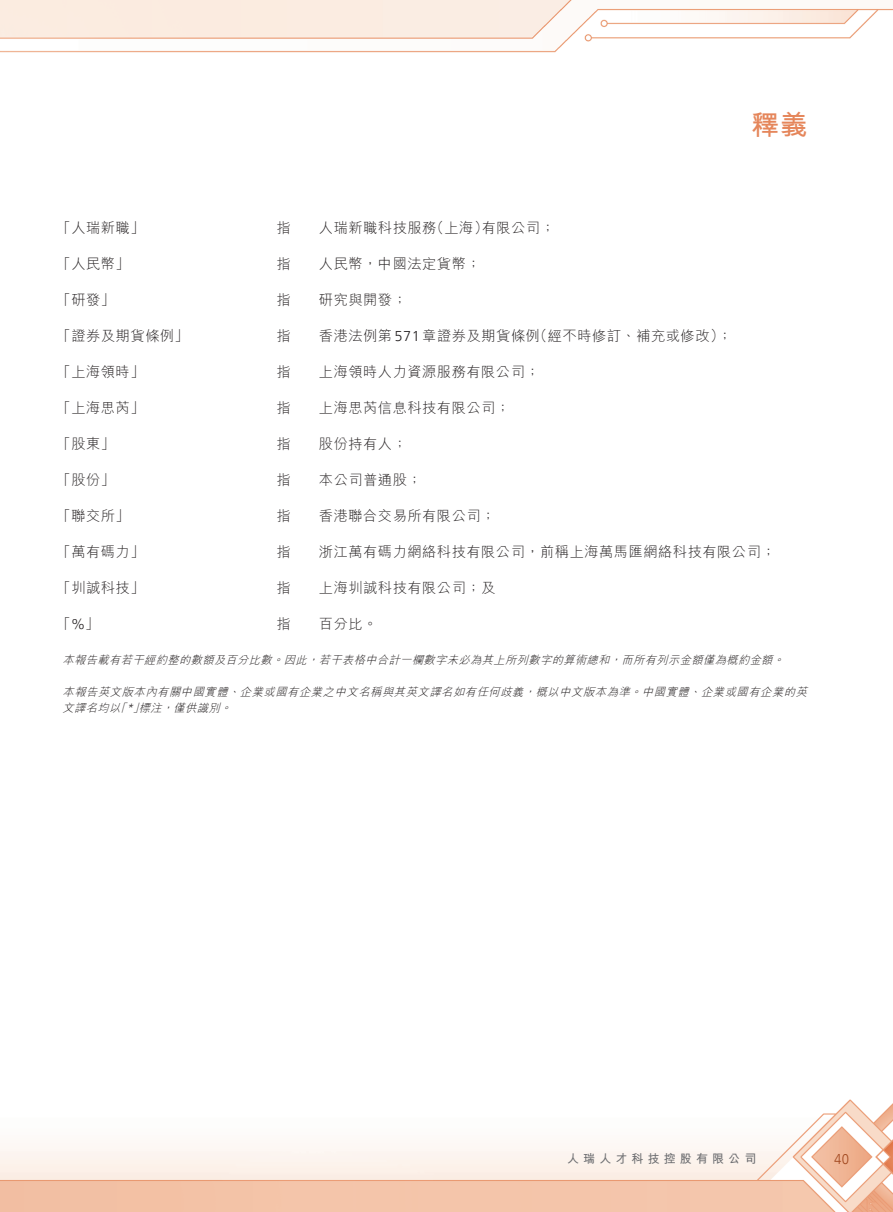
<style>
.page{position:relative;width:893px;height:1212px;background:#fff}
.page>*{position:absolute;margin:0;border:0;box-sizing:border-box;transform-origin:0 0}
.t1{font:700 27.75px "M Hei HK";color:#e5865b}
._1__內文{font:300 14.25px "M Hei HK";letter-spacing:.035em;color:#231f20}
.t2{font:300 14.25px "Frutiger Neue LT Com";color:#a0461d;scale:.9 1}
.t3{font:700 12px "M Hei HK";letter-spacing:.345em;color:#6c6d70}
._2__附註內文{font:italic 300 11.25px/15.8px "M Hei HK";color:#231f20}
.s1{font-family:"Frutiger Neue LT Com"}
</style>
<div class="page">
<img style="left:1px;top:0;width:892px;height:1212px">
<h1 class="t1" style="left:751px;top:104px;width:58px">釋義</h1>
<p class="_1__內文" style="left:57px;top:221px;width:89px">「人瑞新職」</p>
<p class="_1__內文" style="left:276px;top:221px;width:16px">指</p>
<p class="_1__內文" style="left:430px;top:221px;width:60px">（上海）</p>
<p class="_1__內文" style="left:319px;top:221px;width:119px">人瑞新職科技服務</p>
<p class="_1__內文" style="left:482px;top:221px;width:75px">有限公司;</p>
<p class="_1__內文" style="left:57px;top:257px;width:75px">「人民幣」</p>
<p class="_1__內文" style="left:276px;top:257px;width:16px">指</p>
<p class="_1__內文" style="left:319px;top:257px;width:163px">人民幣，中國法定貨幣;</p>
<p class="_1__內文" style="left:57px;top:293px;width:60px">「研發」</p>
<p class="_1__內文" style="left:276px;top:293px;width:16px">指</p>
<p class="_1__內文" style="left:319px;top:293px;width:89px">研究與開發;</p>
<p class="_1__內文" style="left:57px;top:329px;width:134px">「證券及期貨條例」</p>
<p class="_1__內文" style="left:276px;top:329px;width:16px">指</p>
<p class="_1__內文" style="left:533px;top:329px;width:200px">（經不時修訂、補充或修改 ;(</p>
<p class="_1__內文" style="left:319px;top:329px;width:222px">香港法例第 <span class="s1">571</span>章證券及期貨條例</p>
<p class="_1__內文" style="left:57px;top:365px;width:89px">「上海領時」</p>
<p class="_1__內文" style="left:276px;top:365px;width:16px">指</p>
<p class="_1__內文" style="left:319px;top:365px;width:222px">上海領時人力資源服務有限公司;</p>
<p class="_1__內文" style="left:57px;top:401px;width:89px">「上海思芮」</p>
<p class="_1__內文" style="left:276px;top:401px;width:16px">指</p>
<p class="_1__內文" style="left:319px;top:401px;width:193px">上海思芮信息科技有限公司;</p>
<p class="_1__內文" style="left:57px;top:437px;width:60px">「股東」</p>
<p class="_1__內文" style="left:276px;top:437px;width:16px">指</p>
<p class="_1__內文" style="left:319px;top:437px;width:89px">股份持有人;</p>
<p class="_1__內文" style="left:57px;top:473px;width:60px">「股份」</p>
<p class="_1__內文" style="left:276px;top:473px;width:16px">指</p>
<p class="_1__內文" style="left:319px;top:473px;width:104px">本公司普通股;</p>
<p class="_1__內文" style="left:57px;top:509px;width:75px">「聯交所」</p>
<p class="_1__內文" style="left:276px;top:509px;width:16px">指</p>
<p class="_1__內文" style="left:319px;top:509px;width:178px">香港聯合交易所有限公司;</p>
<p class="_1__內文" style="left:57px;top:545px;width:89px">「萬有碼力」</p>
<p class="_1__內文" style="left:276px;top:545px;width:16px">指</p>
<p class="_1__內文" style="left:319px;top:545px;width:458px">浙江萬有碼力網絡科技有限公司，前稱上海萬馬匯網絡科技有限公司;</p>
<p class="_1__內文" style="left:57px;top:581px;width:89px">「圳誠科技」</p>
<p class="_1__內文" style="left:276px;top:581px;width:16px">指</p>
<p class="_1__內文" style="left:319px;top:581px;width:178px">上海圳誠科技有限公司；及</p>
<p class="_1__內文" style="left:57px;top:617px;width:44px">「<span class="s1">%</span>」</p>
<p class="_1__內文" style="left:276px;top:617px;width:16px">指</p>
<p class="_1__內文" style="left:319px;top:617px;width:60px">百分比。</p>
<p class="_2__附註內文" style="left:319px;top:652px;width:295px">若干表格中合計一欄數字未必為其上所列數字的算術總和</p>
<p class="_2__附註內文" style="left:63px;top:652px;width:214px">本報告載有若干經約整的數額及百分比數</p>
<p class="_2__附註內文" style="left:622px;top:652px;width:155px">而所有列示金額僅為概約金額</p>
<p class="_2__附註內文" style="left:284px;top:652px;width:27px">因此</p>
<p class="_2__附註內文" style="left:272px;top:652px;width:16px">。</p>
<p class="_2__附註內文" style="left:773px;top:652px;width:16px">。</p>
<p class="_2__附註內文" style="left:307px;top:652px;width:16px">，</p>
<p class="_2__附註內文" style="left:610px;top:652px;width:16px">，</p>
<p class="_2__附註內文" style="left:240px;top:684px;width:288px">企業或國有企業之中文名稱與其英文譯名如有任何歧義</p>
<p class="_2__附註內文" style="left:536px;top:684px;width:99px">概以中文版本為準</p>
<p class="_2__附註內文" style="left:220px;top:684px;width:16px;text-indent:-158px">本報告英文版本內有關中國實體。</p>
<p class="_2__附註內文" style="left:701px;top:684px;width:110px">企業或國有企業的英</p>
<p class="_2__附註內文" style="left:642px;top:684px;width:51px">中國實體</p>
<p class="_2__附註內文" style="left:630px;top:684px;width:16px">。</p>
<p class="_2__附註內文" style="left:524px;top:684px;width:16px">，</p>
<p class="_2__附註內文" style="left:228px;top:684px;width:16px">、</p>
<p class="_2__附註內文" style="left:689px;top:684px;width:16px">、</p>
<p class="_2__附註內文" style="left:174px;top:699px;width:51px">僅供識別</p>
<p class="_2__附註內文" style="left:63px;top:699px;width:62px">文譯名均以</p>
<p class="_2__附註內文" style="left:115px;top:699px;width:33px">「<span class="s1">*</span>」</p>
<p class="_2__附註內文" style="left:139px;top:699px;width:27px">標注</p>
<p class="_2__附註內文" style="left:162px;top:699px;width:16px">，</p>
<p class="t3" style="left:567px;top:1150px;width:191px">人瑞人才科技控股有限公司</p>
<p class="t2" style="left:834px;top:1150px;width:18px">40</p>
</div>
